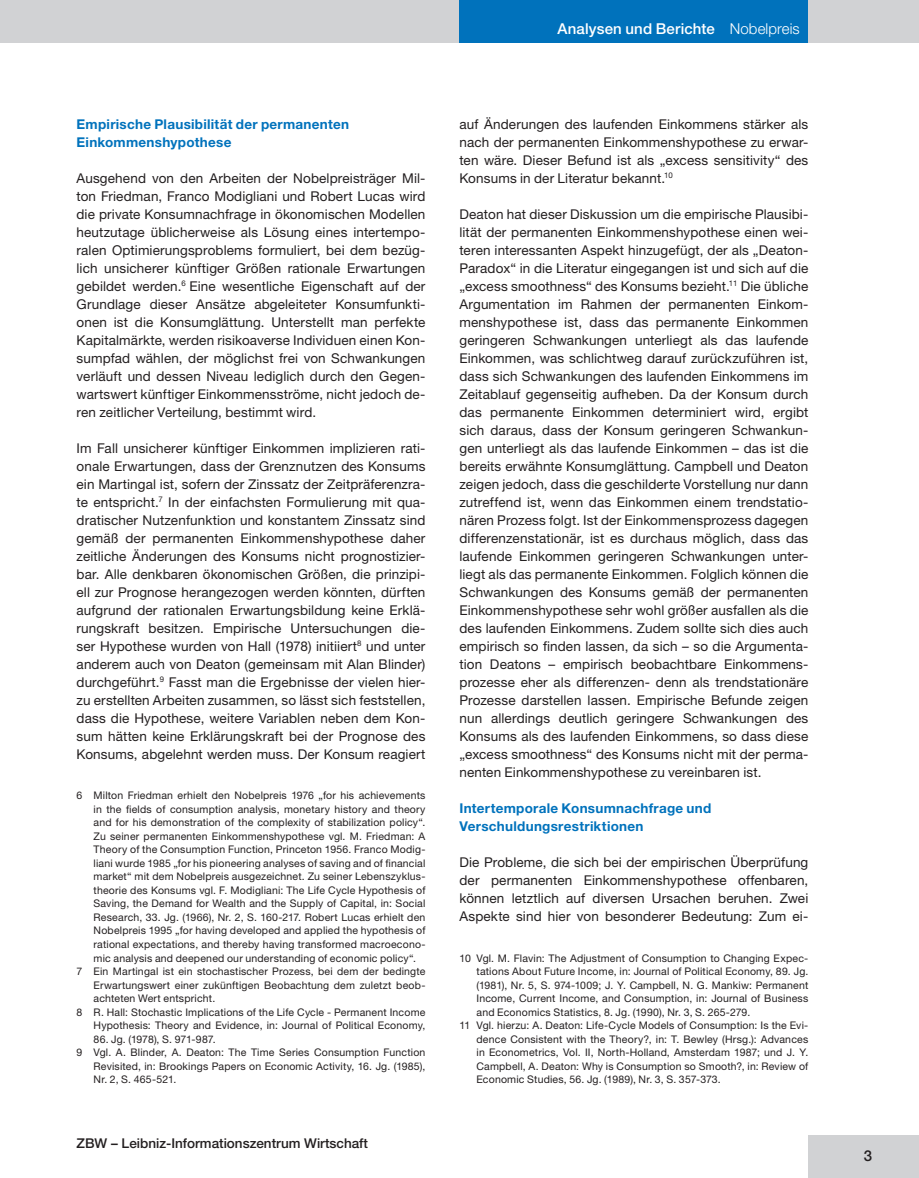
<style>
.page{position:relative;width:919px;height:1178px;background:#fff}
.page>*{position:absolute;margin:0;border:0;box-sizing:border-box;transform-origin:0 0}
.t1{font:500 15px "Helvetica Neue";letter-spacing:.01em;color:#fff}
.t2{font:500 15px "Helvetica Neue";color:#231f20}
.Fließtext{font:13.5px/18px "Helvetica Neue";letter-spacing:.01em;color:#231f20;text-align:justify}
.Zwischenüberschrift{font:700 13.5px/18px "Helvetica Neue";letter-spacing:.02em;color:#0072bc}
.t3{font:500 13.5px "Helvetica Neue";color:#231f20}
.Fußnotentext{font:10.5px/13.5px "Helvetica Neue";letter-spacing:.02em;color:#231f20;text-align:justify}
.Fußnotentext-2{font:10.5px "Helvetica Neue";letter-spacing:-.005em;color:#231f20}
.s1{font-weight:300}
</style>
<div class="page">
<div style="left:0;top:0;width:918px;height:43px;background:#d1d2d4"></div>
<div style="left:459px;top:0;width:349px;height:43px;background:#0072bc"></div>
<div style="left:808px;top:1135px;width:110px;height:43px;background:#d1d2d4"></div>
<p class="Zwischenüberschrift" style="left:77px;top:114px;width:274px">Empirische Plausibilität der permanenten<br>Einkommenshypothese</p>
<p class="Fließtext" style="left:77px;top:169px;width:350px">Ausgehend von den Arbeiten der Nobelpreisträger Mil&shy;ton Friedman, Franco Modigliani und Robert Lucas wird die private Konsumnachfrage in ökonomischen Modellen heutzutage üblicherweise als Lösung eines intertempo&shy;ralen Optimierungsproblems formuliert, bei dem bezüg&shy;lich unsicherer künftiger Größen rationale Erwartungen gebildet werden.<sup>6</sup> Eine wesentliche Eigenschaft auf der Grundlage dieser Ansätze abgeleiteter Konsumfunkti&shy;onen ist die Konsumglättung. Unterstellt man perfekte Kapitalmärkte, werden risikoaverse Individuen einen Kon&shy;sumpfad wählen, der möglichst frei von Schwankungen verläuft und dessen Niveau lediglich durch den Gegen&shy;wartswert künftiger Einkommensströme, nicht jedoch de&shy;ren zeitlicher Verteilung, bestimmt wird.</p>
<p class="Fließtext" style="left:77px;top:439px;width:350px">Im Fall unsicherer künftiger Einkommen implizieren rati&shy;onale Erwartungen, dass der Grenznutzen des Konsums ein Martingal ist, sofern der Zinssatz der Zeitpräferenzra&shy;te entspricht.<sup>7</sup> In der einfachsten Formulierung mit qua&shy;dratischer Nutzenfunktion und konstantem Zinssatz sind gemäß der permanenten Einkommenshypothese daher zeitliche Änderungen des Konsums nicht prognostizier&shy;bar. Alle denkbaren ökonomischen Größen, die prinzipi&shy;ell zur Prognose herangezogen werden könnten, dürften aufgrund der rationalen Erwartungsbildung keine Erklä&shy;rungskraft besitzen. Empirische Untersuchungen die&shy;ser Hypothese wurden von Hall (1978) initiiert<sup>8</sup> und unter anderem auch von Deaton (gemeinsam mit Alan Blinder) durchgeführt.<sup>9</sup> Fasst man die Ergebnisse der vielen hier&shy;zu erstellten Arbeiten zusammen, so lässt sich feststellen, dass die Hypothese, weitere Variablen neben dem Kon&shy;sum hätten keine Erklärungskraft bei der Prognose des Konsums, abgelehnt werden muss. Der Konsum reagiert</p>
<p class="Fußnotentext" style="left:94px;top:789px;width:333px;text-indent:-17px">6 Milton Friedman erhielt den Nobelpreis 1976 „for his achievements in the fields of consumption analysis, monetary history and theory and for his demonstration of the complexity of stabilization policy“.<br>Zu seiner permanenten Einkommenshypothese vgl. M. Friedman: A Theory of the Consumption Function, Princeton 1956. Franco Modig&shy;liani wurde 1985 „for his pioneering analyses of saving and of financial market“ mit dem Nobelpreis ausgezeichnet. Zu seiner Lebenszyklus&shy;theorie des Konsums vgl. F. Modigliani: The Life Cycle Hypothesis of Saving, the Demand for Wealth and the Supply of Capital, in: Social Research, 33. Jg. (1966), Nr. 2, S. 160-217. Robert Lucas erhielt den Nobelpreis 1995 „for having developed and applied the hypothesis of rational expectations, and thereby having transformed macroecono&shy;mic analysis and deepened our understanding of economic policy“.</p>
<p class="Fußnotentext" style="left:94px;top:964px;width:333px;text-indent:-17px">7 Ein Martingal ist ein stochastischer Prozess, bei dem der bedingte Erwartungswert einer zukünftigen Beobachtung dem zuletzt beob&shy;achteten Wert entspricht.</p>
<p class="Fußnotentext" style="left:77px;top:1005px;width:350px;text-align:right">8 R. Hall: Stochastic Implications of the Life Cycle - Permanent Income<br>Hypothesis: Theory and Evidence, in: Journal of Political Economy,</p>
<p class="Fußnotentext-2" style="left:94px;top:1032px;width:123px">86. Jg. (1978), S. 971-987.</p>
<p class="Fußnotentext" style="left:94px;top:1045px;width:333px;text-indent:-17px">9 Vgl. A. Blinder, A. Deaton: The Time Series Consumption Function Revisited, in: Brookings Papers on Economic Activity, 16. Jg. (1985), Nr. 2, S. 465-521.</p>
<p class="t3" style="left:77px;top:1135px;width:293px">ZBW – Leibniz-Informationszentrum Wirtschaft</p>
<p class="t1" style="left:557px;top:20px;width:244px">Analysen und Berichte <span class="s1">Nobelpreis</span></p>
<p class="Fließtext" style="left:459px;top:115px;width:350px">auf Änderungen des laufenden Einkommens stärker als nach der permanenten Einkommenshypothese zu erwar&shy;ten wäre. Dieser Befund ist als „excess sensitivity“ des Konsums in der Literatur bekannt.<sup>10</sup></p>
<p class="Fließtext" style="left:459px;top:205px;width:350px">Deaton hat dieser Diskussion um die empirische Plausibi&shy;lität der permanenten Einkommenshypothese einen wei&shy;teren interessanten Aspekt hinzugefügt, der als „Deaton-Paradox“ in die Literatur eingegangen ist und sich auf die „excess smoothness“ des Konsums bezieht.<sup>11</sup> Die übliche Argumentation im Rahmen der permanenten Einkom&shy;menshypothese ist, dass das permanente Einkommen geringeren Schwankungen unterliegt als das laufende Einkommen, was schlichtweg darauf zurückzuführen ist, dass sich Schwankungen des laufenden Einkommens im Zeitablauf gegenseitig aufheben. Da der Konsum durch das permanente Einkommen determiniert wird, ergibt sich daraus, dass der Konsum geringeren Schwankun&shy;gen unterliegt als das laufende Einkommen – das ist die bereits erwähnte Konsumglättung. Campbell und Deaton zeigen jedoch, dass die geschilderte Vorstellung nur dann zutreffend ist, wenn das Einkommen einem trendstatio&shy;nären Prozess folgt. Ist der Einkommensprozess dagegen differenzenstationär, ist es durchaus möglich, dass das laufende Einkommen geringeren Schwankungen unter&shy;liegt als das permanente Einkommen. Folglich können die Schwankungen des Konsums gemäß der permanenten Einkommenshypothese sehr wohl größer ausfallen als die des laufenden Einkommens. Zudem sollte sich dies auch empirisch so finden lassen, da sich – so die Argumenta&shy;tion Deatons – empirisch beobachtbare Einkommens&shy;prozesse eher als differenzen- denn als trendstationäre Prozesse darstellen lassen. Empirische Befunde zeigen nun allerdings deutlich geringere Schwankungen des Konsums als des laufenden Einkommens, so dass diese „excess smoothness“ des Konsums nicht mit der perma&shy;nenten Einkommenshypothese zu vereinbaren ist.</p>
<p class="Zwischenüberschrift" style="left:459px;top:798px;width:253px">Intertemporale Konsumnachfrage und<br>Verschuldungsrestriktionen</p>
<p class="Fließtext" style="left:459px;top:853px;width:350px">Die Probleme, die sich bei der empirischen Überprüfung der permanenten Einkommenshypothese offenbaren, können letztlich auf diversen Ursachen beruhen. Zwei Aspekte sind hier von besonderer Bedeutung: Zum ei-</p>
<p class="Fußnotentext" style="left:476px;top:951px;width:333px;text-indent:-17px">10 Vgl. M. Flavin: The Adjustment of Consumption to Changing Expec&shy;tations About Future Income, in: Journal of Political Economy, 89. Jg. (1981), Nr. 5, S. 974-1009; J. Y. Campbell, N. G. Mankiw: Permanent Income, Current Income, and Consumption, in: Journal of Business and Economics Statistics, 8. Jg. (1990), Nr. 3, S. 265-279.</p>
<p class="Fußnotentext" style="left:476px;top:1018px;width:333px;text-indent:-17px">11 Vgl. hierzu: A. Deaton: Life-Cycle Models of Consumption: Is the Evi&shy;dence Consistent with the Theory?, in: T. Bewley (Hrsg.): Advances in Econometrics, Vol. II, North-Holland, Amsterdam 1987; und J. Y.<br>Campbell, A. Deaton: Why is Consumption so Smooth?, in: Review of Economic Studies, 56. Jg. (1989), Nr. 3, S. 357-373.</p>
<p class="t2" style="left:863px;top:1147px;width:10px">3</p>
</div>
